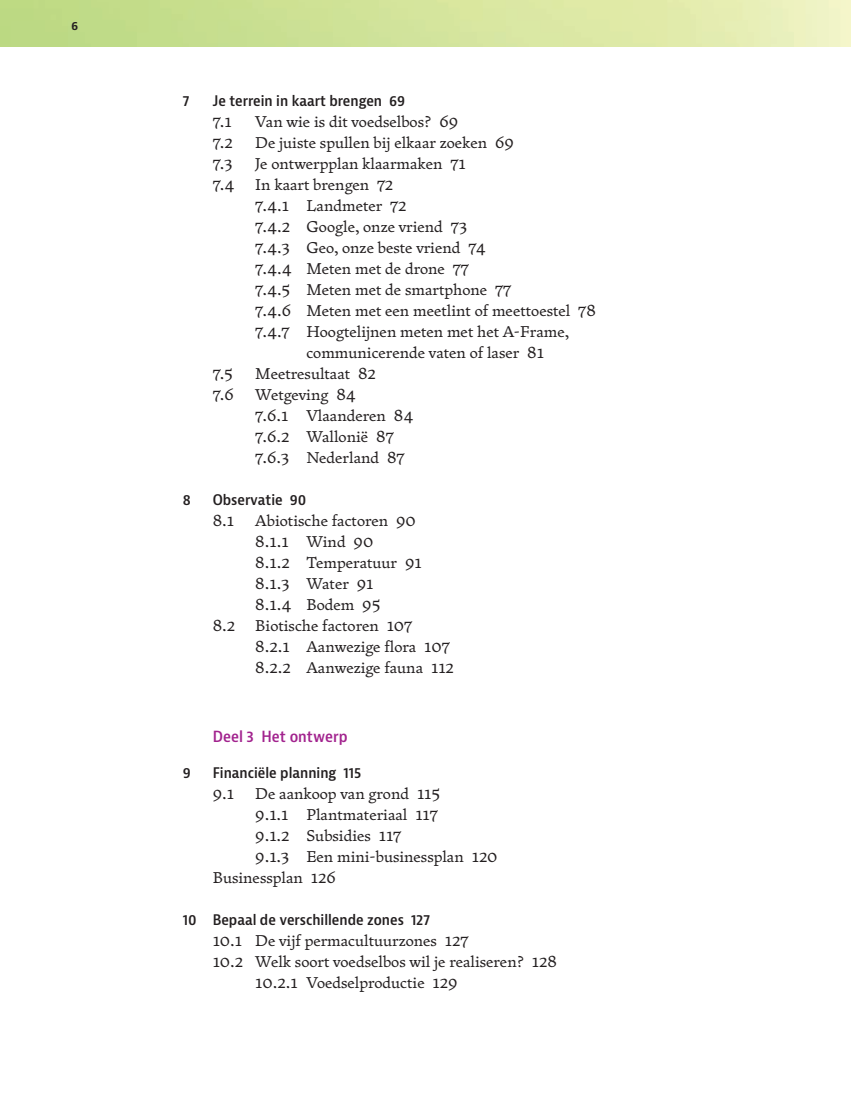
<style>
.page{position:relative;width:851px;height:1106px;background:#fff}
.page>*{position:absolute;margin:0;border:0;box-sizing:border-box;transform-origin:0 0}
.t1{font:15.75px/21px "Fern Text";color:#231f20}
.t2{font:600 condensed 15px "Bernina Sans";color:#a2238e}
.t3{font:600 condensed 14.25px "Bernina Sans";color:#231f20}
.t4{font:600 condensed 13.5px "Bernina Sans";color:#231f20}
</style>
<div class="page">
<p class="t4" style="left:71px;top:17px;width:9px">6</p>
<p class="t3" style="left:183px;top:92px;width:8px">7</p>
<p class="t3" style="left:213px;top:92px;width:194px">Je terrein in kaart brengen 69</p>
<p class="t1" style="left:213px;top:110px;width:21px">7.1</p>
<p class="t1" style="left:255px;top:110px;width:204px">Van wie is dit voedselbos? 69</p>
<p class="t1" style="left:213px;top:131px;width:22px">7.2</p>
<p class="t1" style="left:255px;top:131px;width:260px">De juiste spullen bij elkaar zoeken 69</p>
<p class="t1" style="left:213px;top:152px;width:21px">7.3</p>
<p class="t1" style="left:255px;top:152px;width:212px">Je ontwerpplan klaarmaken 71</p>
<p class="t1" style="left:213px;top:173px;width:23px">7.4</p>
<p class="t1" style="left:255px;top:173px;width:139px">In kaart brengen 72</p>
<p class="t1" style="left:255px;top:194px;width:153px">7.4.1 Landmeter 72</p>
<p class="t1" style="left:255px;top:215px;width:213px">7.4.2 Google, onze vriend 73</p>
<p class="t1" style="left:255px;top:236px;width:232px">7.4.3 Geo, onze beste vriend 74</p>
<p class="t1" style="left:255px;top:257px;width:215px">7.4.4 Meten met de drone 77</p>
<p class="t1" style="left:255px;top:278px;width:257px">7.4.5 Meten met de smartphone 77</p>
<p class="t1" style="left:255px;top:299px;width:342px">7.4.6 Meten met een meetlint of meettoestel 78</p>
<p class="t1" style="left:255px;top:320px;width:315px">7.4.7 Hoogtelijnen meten met het A-Frame,</p>
<p class="t1" style="left:306px;top:341px;width:239px">communicerende vaten of laser 81</p>
<p class="t1" style="left:213px;top:362px;width:22px">7.5</p>
<p class="t1" style="left:255px;top:362px;width:122px">Meetresultaat 82</p>
<p class="t1" style="left:213px;top:383px;width:23px">7.6</p>
<p class="t1" style="left:255px;top:383px;width:160px">Wetgeving 84<br>7.6.1 Vlaanderen 84<br>7.6.2 Wallonië 87<br>7.6.3 Nederland 87</p>
<p class="t3" style="left:183px;top:491px;width:10px">8</p>
<p class="t3" style="left:213px;top:491px;width:95px">Observatie 90</p>
<p class="t1" style="left:213px;top:509px;width:23px">8.1</p>
<p class="t1" style="left:255px;top:509px;width:168px">Abiotische factoren 90<br>8.1.1 Wind 90<br>8.1.2 Temperatuur 91<br>8.1.3 Water 91<br>8.1.4 Bodem 95</p>
<p class="t1" style="left:213px;top:614px;width:24px">8.2</p>
<p class="t1" style="left:255px;top:614px;width:200px">Biotische factoren 107<br>8.2.1 Aanwezige flora 107<br>8.2.2 Aanwezige fauna 112</p>
<p class="t2" style="left:213px;top:727px;width:136px">Deel 3 Het ontwerp</p>
<p class="t3" style="left:183px;top:764px;width:10px">9</p>
<p class="t3" style="left:213px;top:764px;width:150px">Financiële planning 115</p>
<p class="t1" style="left:213px;top:782px;width:23px">9.1</p>
<p class="t1" style="left:255px;top:782px;width:186px">De aankoop van grond 115</p>
<p class="t1" style="left:255px;top:803px;width:184px">9.1.1 Plantmateriaal 117</p>
<p class="t1" style="left:255px;top:824px;width:148px">9.1.2 Subsidies 117</p>
<p class="t1" style="left:255px;top:845px;width:244px">9.1.3 Een mini-businessplan 120</p>
<p class="t1" style="left:213px;top:866px;width:124px">Businessplan 126</p>
<p class="t3" style="left:183px;top:911px;width:248px">10 Bepaal de verschillende zones 127</p>
<p class="t1" style="left:213px;top:929px;width:257px">10.1 De vijf permacultuurzones 127</p>
<p class="t1" style="left:213px;top:950px;width:346px">10.2 Welk soort voedselbos wil je realiseren? 128</p>
<p class="t1" style="left:255px;top:971px;width:204px">10.2.1 Voedselproductie 129</p>
</div>
